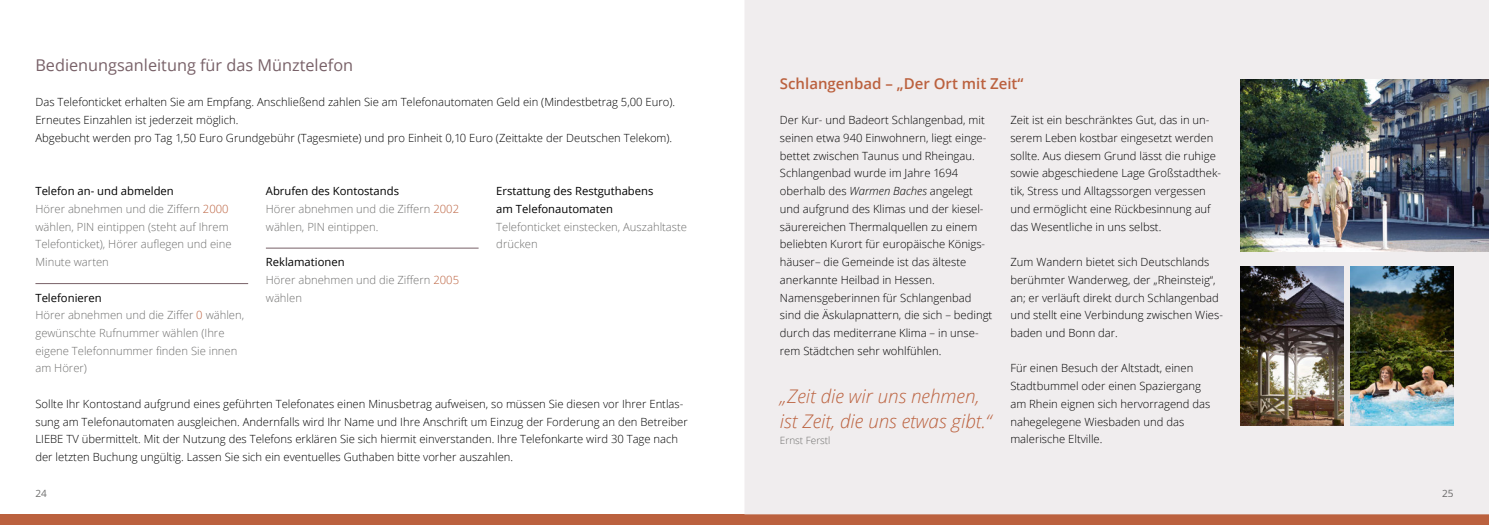
<style>
.page{position:relative;width:1489px;height:525px;background:#fff}
.page>*{position:absolute;margin:0;border:0;box-sizing:border-box;transform-origin:0 0}
.t1{font:italic 300 18.75px/25px "Open Sans";color:#bb613e}
.t2{font:16.25px "Open Sans";color:#786168}
.t3{font:600 15px "Open Sans";color:#bb613e}
.t4{font:300 11.25px/17.8px "Open Sans";color:#000}
.t5{font:300 11.25px/17.8px "Open Sans";color:#6f6f6e}
.t6{font:11.25px/17.8px "Open Sans";color:#000}
.t7{font:300 10px "Open Sans";color:#6f6f6e}
.t8{font:10px "Open Sans";color:#6f6f6e}
.s1{font-weight:400;color:#000}
.s2{color:#bb613e}
.s3{font-style:italic}
</style>
<div class="page">
<div style="left:733px;top:514px;width:755px;height:10px;background:#bb613e"></div>
<div style="left:0;top:514px;width:755px;height:10px;background:#bb613e"></div>
<div style="left:745px;top:0;width:743px;height:514px;background:#f0edee"></div>
<div style="left:1442px;top:489px;width:10px;height:7px;background:#f0edee"></div>
<img style="left:1240px;top:79px;width:248px;height:173px">
<img style="left:1240px;top:266px;width:103px;height:159px">
<img style="left:1350px;top:266px;width:103px;height:159px">
<hr style="left:35px;top:283px;width:213px;height:1px;background:#786168">
<hr style="left:266px;top:248px;width:212px;height:1px;background:#786168">
<h2 class="t2" style="left:35px;top:54px;width:319px">Bedienungsanleitung für das Münztelefon</h2>
<p class="t4" style="left:35px;top:93px;width:641px">Das Telefonticket erhalten Sie am Empfang. Anschließend zahlen Sie am Telefonautomaten Geld ein (Mindestbetrag 5,00 Euro).<br>Erneutes Einzahlen ist jederzeit möglich.<br>Abgebucht werden pro Tag 1,50 Euro Grundgebühr (Tagesmiete) und pro Einheit 0,10 Euro (Zeittakte der Deutschen Telekom).</p>
<p class="t5" style="left:35px;top:182px;width:198px"><span class="s1">Telefon an- und abmelden<br></span>Hörer abnehmen und die Ziffern <span class="s2">2000 </span>wählen, PIN eintippen (steht auf Ihrem<br>Telefonticket), Hörer auflegen und eine<br>Minute warten</p>
<p class="t5" style="left:35px;top:288px;width:210px"><span class="s1">Telefonieren<br></span>Hörer abnehmen und die Ziffer <span class="s2">0</span> wählen, gewünschte Rufnummer wählen (Ihre eigene Telefonnummer finden Sie innen am Hörer)</p>
<p class="t5" style="left:266px;top:182px;width:195px"><span class="s1">Abrufen des Kontostands<br></span>Hörer abnehmen und die Ziffern <span class="s2">2002 </span>wählen, PIN eintippen.</p>
<p class="t5" style="left:266px;top:252px;width:195px"><span class="s1">Reklamationen<br></span>Hörer abnehmen und die Ziffern <span class="s2">2005 </span>wählen</p>
<p class="t6" style="left:496px;top:182px;width:159px">Erstattung des Restguthabens am Telefonautomaten</p>
<p class="t5" style="left:496px;top:217px;width:192px">Telefonticket einstecken, Auszahltaste drücken</p>
<p class="t4" style="left:35px;top:394px;width:654px">Sollte Ihr Kontostand aufgrund eines geführten Telefonates einen Minusbetrag aufweisen, so müssen Sie diesen vor Ihrer Entlas&shy;sung am Telefonautomaten ausgleichen. Andernfalls wird Ihr Name und Ihre Anschrift um Einzug der Forderung an den Betreiber LIEBE TV übermittelt. Mit der Nutzung des Telefons erklären Sie sich hiermit einverstanden. Ihre Telefonkarte wird 30 Tage nach der letzten Buchung ungültig. Lassen Sie sich ein eventuelles Guthaben bitte vorher auszahlen.</p>
<h3 class="t3" style="left:780px;top:73px;width:245px">Schlangenbad – „Der Ort mit Zeit“</h3>
<p class="t4" style="left:780px;top:111px;width:214px">Der Kur- und Badeort Schlangenbad, mit seinen etwa 940 Einwohnern, liegt einge&shy;bettet zwischen Taunus und Rheingau.<br>Schlangenbad wurde im Jahre 1694<br>ober halb des <span class="s3">Warmen Baches</span> angelegt und aufgrund des Klimas und der kiesel&shy;säurereichen Thermalquellen zu einem beliebten Kurort für europäische Königs&shy;häuser– die Gemeinde ist das älteste anerkannte Heilbad in Hessen.<br>Namensgeberinnen für Schlangenbad sind die Äskulapnattern, die sich – bedingt durch das mediterrane Klima – in unse&shy;rem Städtchen sehr wohlfühlen.</p>
<h1 class="t1" style="left:780px;top:382px;width:213px">„Zeit die wir uns nehmen, ist Zeit, die uns etwas gibt.“</h1>
<p class="t7" style="left:780px;top:433px;width:52px">Ernst Ferstl</p>
<p class="t4" style="left:1010px;top:111px;width:212px">Zeit ist ein beschränktes Gut, das in un&shy;serem Leben kostbar eingesetzt werden sollte. Aus diesem Grund lässt die ruhige sowie abgeschiedene Lage Großstadthek&shy;tik, Stress und Alltagssorgen vergessen und ermöglicht eine Rückbesinnung auf das Wesentliche in uns selbst.</p>
<p class="t4" style="left:1010px;top:253px;width:214px">Zum Wandern bietet sich Deutschlands berühmter Wanderweg, der „Rheinsteig“, an; er verläuft direkt durch Schlangenbad und stellt eine Verbindung zwischen Wies&shy;baden und Bonn dar.</p>
<p class="t4" style="left:1010px;top:359px;width:201px">Für einen Besuch der Altstadt, einen Stadtbummel oder einen Spaziergang am Rhein eignen sich hervorragend das nahegelegene Wiesbaden und das malerische Eltville.</p>
<p class="t8" style="left:35px;top:486px;width:13px">24</p>
<p class="t8" style="left:1441px;top:486px;width:13px">25</p>
</div>
